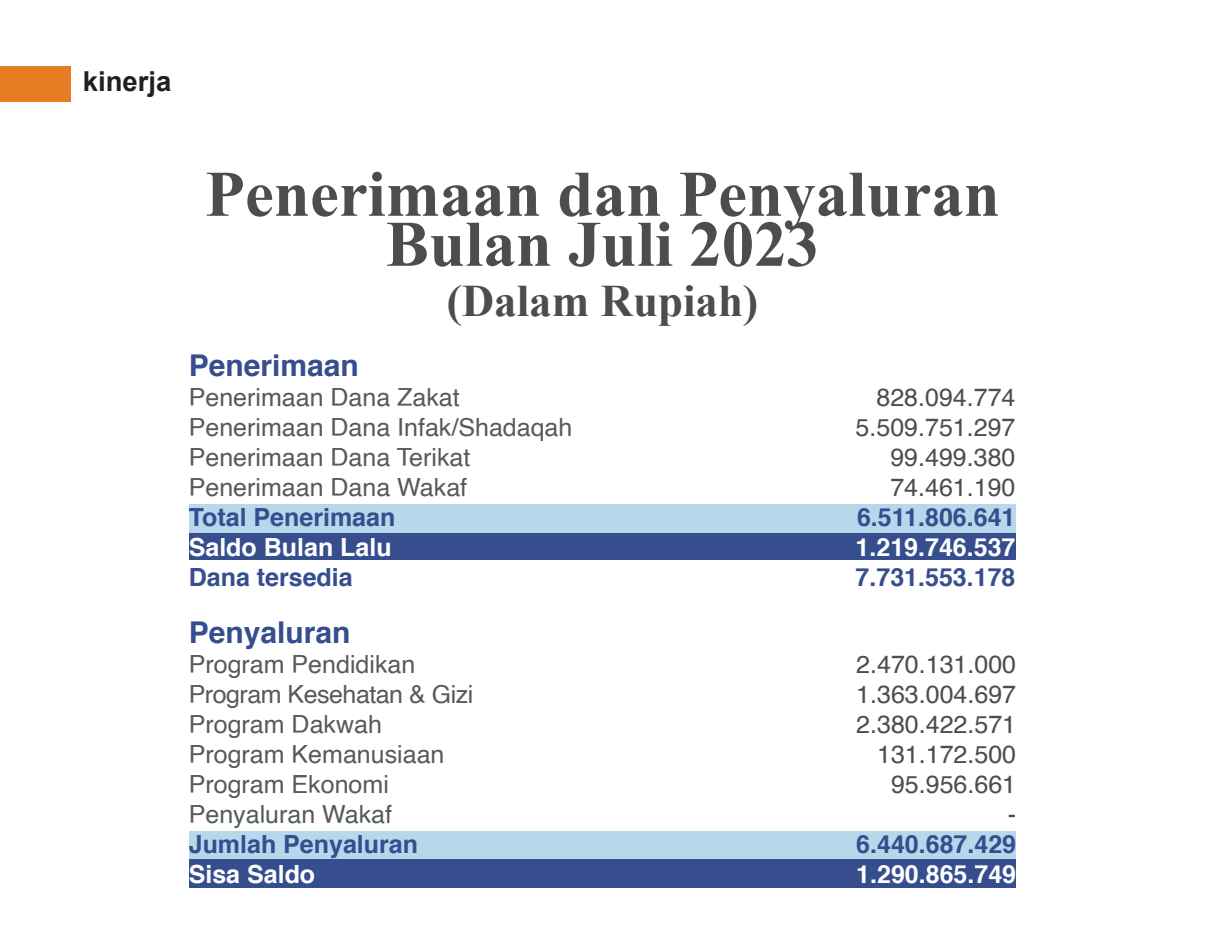
<style>
.page{position:relative;width:1205px;height:929px;background:#fff}
.page>*{position:absolute;margin:0;border:0;box-sizing:border-box;transform-origin:0 0}
.t1{font:700 65px/50px "Times New Roman";color:#4f4c4c;text-align:center}
.t2{font:700 45px "Times New Roman";color:#4f4c4c}
.t3{font:700 30px "Helvetica";color:#364d8e}
.t4{font:700 27.5px "Arial";color:#231f20}
.t5{font:25px/30px "Helvetica";color:#58595b}
.t6{font:25px/30px "Helvetica";color:#4f4c4c;text-align:right}
.t7{font:700 25px "Helvetica";color:#364d8e}
.t8{font:700 25px "Helvetica";color:#fff}
</style>
<div class="page">
<div style="left:0;top:66px;width:71px;height:35px;background:#e87c24"></div>
<div style="left:189px;top:531px;width:826px;height:28px;background:#364d8e"></div>
<div style="left:189px;top:504px;width:826px;height:28px;background:#b7d7eb"></div>
<div style="left:189px;top:831px;width:826px;height:28px;background:#b7d7eb"></div>
<div style="left:189px;top:859px;width:826px;height:29px;background:#364d8e"></div>
<p class="t4" style="left:83px;top:71px;width:90px">kinerja</p>
<h1 class="t1" style="left:205px;top:176px;width:796px">Penerimaan dan Penyaluran<br>Bulan Juli 2023</h1>
<h2 class="t2" style="left:447px;top:285px;width:313px">(Dalam Rupiah)</h2>
<p class="t3" style="left:189px;top:353px;width:172px">Penerimaan</p>
<p class="t5" style="left:189px;top:384px;width:385px">Penerimaan Dana Zakat<br>Penerimaan Dana Infak/Shadaqah<br>Penerimaan Dana Terikat<br>Penerimaan Dana Wakaf</p>
<p class="t7" style="left:189px;top:507px;width:208px">Total Penerimaan</p>
<p class="t8" style="left:189px;top:537px;width:204px">Saldo Bulan Lalu</p>
<p class="t7" style="left:189px;top:567px;width:165px">Dana tersedia</p>
<p class="t6" style="left:855px;top:384px;width:161px">828.094.774<br>5.509.751.297<br>99.499.380<br>74.461.190</p>
<p class="t7" style="left:857px;top:507px;width:160px">6.511.806.641</p>
<p class="t8" style="left:855px;top:537px;width:161px">1.219.746.537</p>
<p class="t7" style="left:855px;top:567px;width:161px">7.731.553.178</p>
<p class="t3" style="left:189px;top:620px;width:163px">Penyaluran</p>
<p class="t5" style="left:189px;top:650px;width:286px">Program Pendidikan<br>Program Kesehatan &amp; Gizi<br>Program Dakwah<br>Program Kemanusiaan<br>Program Ekonomi<br>Penyaluran Wakaf</p>
<p class="t7" style="left:189px;top:834px;width:231px">Jumlah Penyaluran</p>
<p class="t8" style="left:189px;top:864px;width:128px">Sisa Saldo</p>
<p class="t6" style="left:856px;top:650px;width:161px">2.470.131.000<br>1.363.004.697<br>2.380.422.571<br>131.172.500<br>95.956.661<br>-</p>
<p class="t7" style="left:856px;top:834px;width:161px">6.440.687.429</p>
<p class="t8" style="left:856px;top:864px;width:161px">1.290.865.749</p>
</div>
